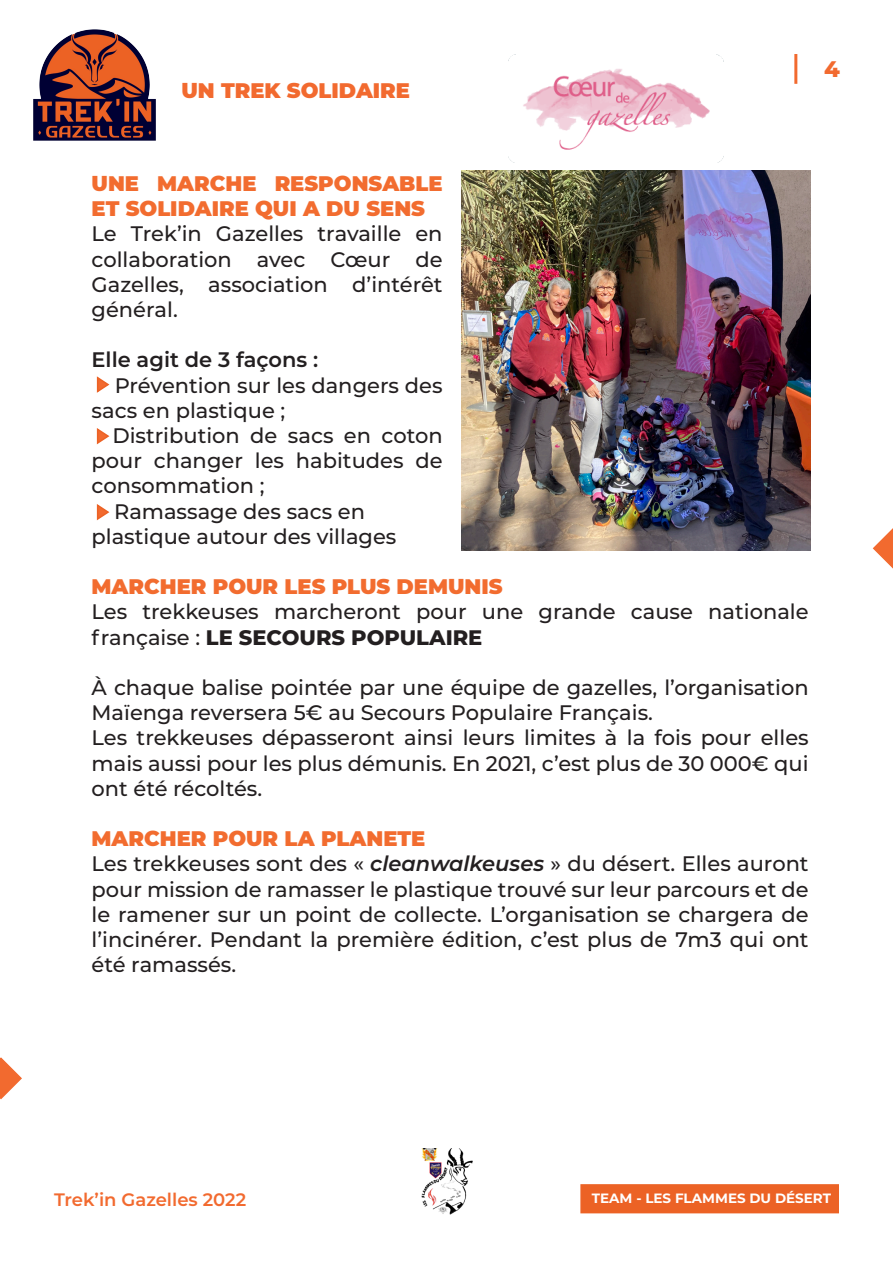
<style>
.page{position:relative;width:893px;height:1263px;background:#fff}
.page>*{position:absolute;margin:0;border:0;box-sizing:border-box;transform-origin:0 0}
.t1{font:800 22.5px "Montserrat";color:#f26a2f}
.t2{font:500 21px/25.2px "Montserrat";color:#231f20;text-align:justify}
.t3{font:900 21px/25.2px "Montserrat";color:#f26c2f}
.t4{font:600 21px "Montserrat";color:#231f20}
.t5{font:900 21px "Montserrat";color:#f26a2f}
.t6{font:600 18px "Montserrat";color:#f26a2f}
.t7{font:700 13.5px "Montserrat";color:#fff}
.s1{font-weight:800}
.s2{font-weight:600;font-style:italic}
</style>
<div class="page">
<hr style="left:794px;top:54px;width:3px;height:30px;background:#f26a2f">
<svg style="left:0;top:1057px;width:22px;height:43px"></svg>
<svg style="left:872px;top:528px;width:21px;height:41px"></svg>
<div style="left:580px;top:1184px;width:259px;height:29px;background:#ec6225;border:2px solid #ec6225"></div>
<img style="left:33px;top:29px;width:123px;height:112px">
<img style="left:421px;top:1148px;width:51px;height:67px">
<svg style="left:96px;top:376px;width:14px;height:17px"></svg>
<svg style="left:96px;top:428px;width:14px;height:17px"></svg>
<svg style="left:96px;top:504px;width:14px;height:17px"></svg>
<img style="left:461px;top:171px;width:349px;height:380px">
<img style="left:509px;top:54px;width:215px;height:108px">
<p class="t5" style="left:181px;top:74px;width:230px">UN TREK SOLIDAIRE</p>
<p class="t1" style="left:824px;top:52px;width:17px">4</p>
<p class="t3" style="left:92px;top:170px;width:353px">UNE MARCHE RESPONSABLE<br>ET SOLIDAIRE QUI A DU SENS</p>
<p class="t2" style="left:92px;top:220px;width:352px">Le Trek’in Gazelles travaille en collaboration avec Cœur de Gazelles, association d’intérêt général.</p>
<p class="t4" style="left:92px;top:345px;width:228px">Elle agit de 3 façons :</p>
<p class="t2" style="left:92px;top:372px;width:352px;text-indent:23px">Prévention sur les dangers des sacs en plastique ;</p>
<p class="t2" style="left:92px;top:422px;width:353px;text-indent:21px">Distribution de sacs en coton pour changer les habitudes de consommation ;</p>
<p class="t2" style="left:92px;top:498px;width:306px;text-align:center">Ramassage des sacs en plastique autour des villages</p>
<p class="t3" style="left:92px;top:573px;width:413px">MARCHER POUR LES PLUS DEMUNIS</p>
<p class="t2" style="left:92px;top:598px;width:718px">Les trekkeuses marcheront pour une grande cause nationale française : <span class="s1">LE SECOURS POPULAIRE</span></p>
<p class="t2" style="left:92px;top:674px;width:719px">À chaque balise pointée par une équipe de gazelles, l’organisation<br>Maïenga reversera 5€ au Secours Populaire Français.</p>
<p class="t2" style="left:92px;top:724px;width:719px">Les trekkeuses dépasseront ainsi leurs limites à la fois pour elles mais aussi pour les plus démunis. En 2021, c’est plus de 30 000€ qui ont été récoltés.</p>
<p class="t3" style="left:92px;top:825px;width:335px">MARCHER POUR LA PLANETE</p>
<p class="t2" style="left:92px;top:850px;width:719px">Les trekkeuses sont des « <span class="s2">cleanwalkeuses</span> » du désert. Elles auront pour mission de ramasser le plastique trouvé sur leur parcours et de le ramener sur un point de collecte. L’organisation se chargera de l’incinérer. Pendant la première édition, c’est plus de 7m3 qui ont été ramassés.</p>
<p class="t6" style="left:54px;top:1187px;width:194px">Trek’in Gazelles 2022</p>
<p class="t7" style="left:592px;top:1188px;width:241px">TEAM - LES FLAMMES DU DÉSERT</p>
</div>
